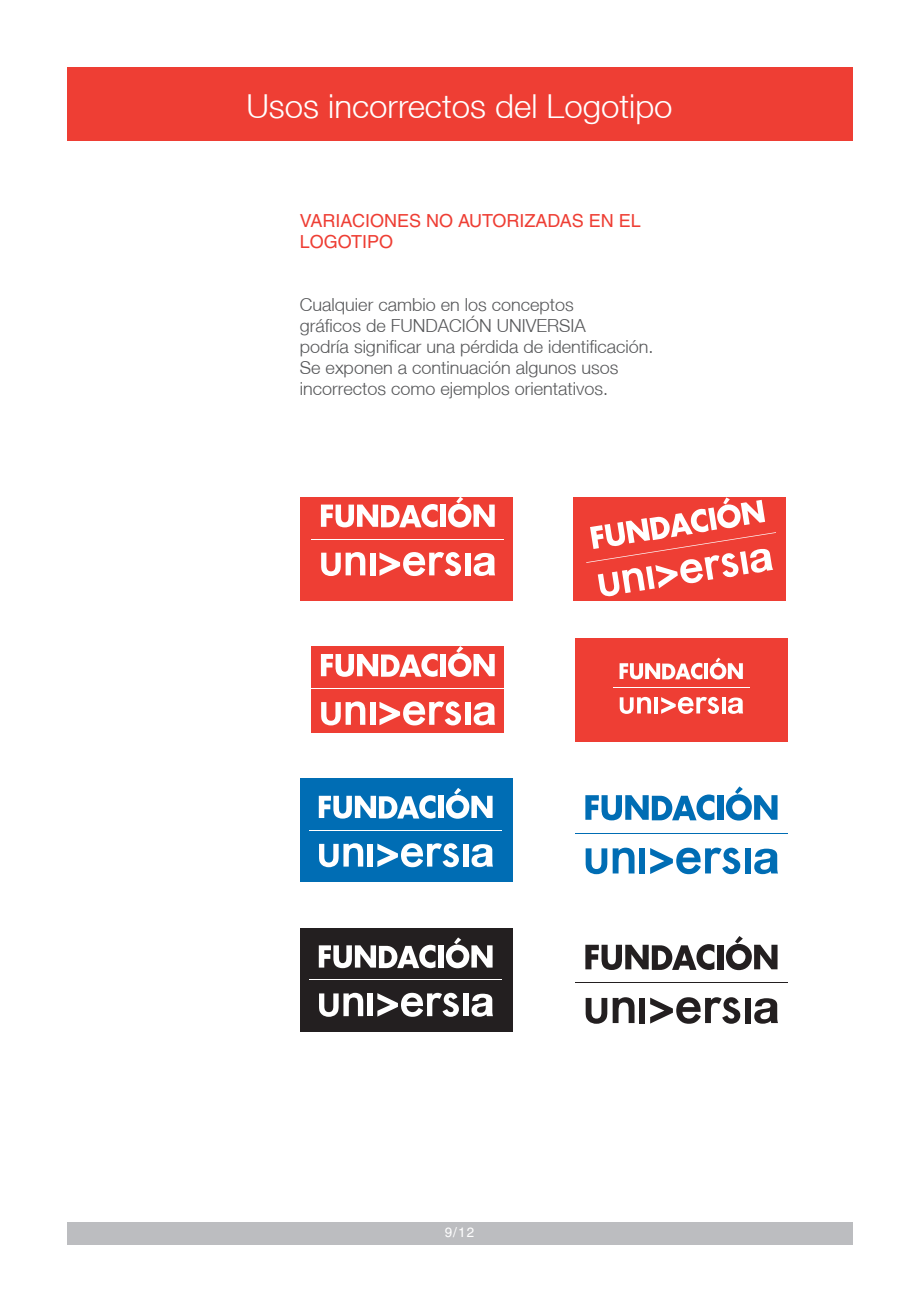
<style>
.page{position:relative;width:919px;height:1289px;background:#fff}
.page>*{position:absolute;margin:0;border:0;box-sizing:border-box;transform-origin:0 0}
.t1{font:300 33px "Helvetica Neue";color:#fff}
.t2{font:300 18px/21px "Helvetica Neue";color:#57585a}
.t3{font:18px/21px "Helvetica";color:#ee3e34}
.t4{font:13.5px "Helvetica";color:#fff}
</style>
<div class="page">
<div style="left:67px;top:67px;width:785px;height:73px;background:#ee3e34"></div>
<div style="left:67px;top:1222px;width:785px;height:22px;background:#bcbdc0"></div>
<div style="left:300px;top:928px;width:212px;height:103px;background:#231f20"></div>
<svg style="left:319px;top:992px;width:44px;height:24px"></svg>
<div style="left:368px;top:993px;width:5px;height:23px;background:#fff"></div>
<div style="left:463px;top:993px;width:5px;height:23px;background:#fff"></div>
<svg style="left:471px;top:993px;width:22px;height:23px"></svg>
<svg style="left:377px;top:992px;width:82px;height:24px"></svg>
<div style="left:438px;top:945px;width:6px;height:22px;background:#fff"></div>
<svg style="left:446px;top:937px;width:46px;height:31px"></svg>
<svg style="left:319px;top:944px;width:116px;height:24px"></svg>
<hr style="left:309px;top:979px;width:192px;height:1px;background:#fff">
<svg style="left:585px;top:997px;width:49px;height:26px"></svg>
<div style="left:639px;top:997px;width:6px;height:26px;background:#231f20"></div>
<div style="left:744px;top:997px;width:6px;height:26px;background:#231f20"></div>
<svg style="left:754px;top:998px;width:24px;height:25px"></svg>
<svg style="left:650px;top:997px;width:90px;height:26px"></svg>
<div style="left:717px;top:944px;width:6px;height:25px;background:#231f20"></div>
<svg style="left:725px;top:936px;width:52px;height:34px"></svg>
<svg style="left:585px;top:944px;width:129px;height:26px"></svg>
<hr style="left:575px;top:982px;width:212px;height:1px;background:#231f20">
<div style="left:300px;top:497px;width:212px;height:103px;background:#ee3e34"></div>
<svg style="left:321px;top:552px;width:44px;height:24px"></svg>
<div style="left:370px;top:552px;width:5px;height:23px;background:#fff"></div>
<div style="left:465px;top:552px;width:5px;height:23px;background:#fff"></div>
<svg style="left:473px;top:553px;width:22px;height:23px"></svg>
<svg style="left:379px;top:552px;width:82px;height:24px"></svg>
<div style="left:440px;top:504px;width:6px;height:23px;background:#fff"></div>
<svg style="left:448px;top:497px;width:46px;height:30px"></svg>
<svg style="left:321px;top:504px;width:116px;height:23px"></svg>
<hr style="left:311px;top:538px;width:192px;height:1px;background:#fff">
<div style="left:573px;top:497px;width:212px;height:103px;background:#ee3e34"></div>
<svg style="left:586px;top:497px;width:190px;height:99px"></svg>
<div style="left:311px;top:646px;width:192px;height:86px;background:#ee3e34"></div>
<svg style="left:321px;top:701px;width:44px;height:24px"></svg>
<div style="left:370px;top:702px;width:5px;height:22px;background:#fff"></div>
<div style="left:465px;top:702px;width:5px;height:22px;background:#fff"></div>
<svg style="left:473px;top:702px;width:22px;height:23px"></svg>
<svg style="left:379px;top:701px;width:82px;height:24px"></svg>
<div style="left:440px;top:654px;width:6px;height:22px;background:#fff"></div>
<svg style="left:448px;top:646px;width:46px;height:31px"></svg>
<svg style="left:321px;top:653px;width:116px;height:23px"></svg>
<hr style="left:311px;top:688px;width:192px;height:1px;background:#fff">
<div style="left:575px;top:637px;width:212px;height:104px;background:#ee3e34"></div>
<svg style="left:619px;top:697px;width:32px;height:17px"></svg>
<hr style="left:654px;top:697px;width:4px;height:16px;background:#fff">
<svg style="left:722px;top:697px;width:3px;height:16px"></svg>
<svg style="left:727px;top:697px;width:16px;height:17px"></svg>
<svg style="left:661px;top:697px;width:58px;height:17px"></svg>
<hr style="left:704px;top:663px;width:4px;height:16px;background:#fff">
<svg style="left:709px;top:657px;width:33px;height:22px"></svg>
<svg style="left:619px;top:662px;width:83px;height:17px"></svg>
<hr style="left:613px;top:687px;width:136px;height:1px;background:#fff">
<div style="left:300px;top:778px;width:212px;height:104px;background:#006db4"></div>
<svg style="left:319px;top:843px;width:44px;height:24px"></svg>
<div style="left:368px;top:843px;width:5px;height:23px;background:#fff"></div>
<div style="left:463px;top:843px;width:5px;height:23px;background:#fff"></div>
<svg style="left:471px;top:844px;width:22px;height:23px"></svg>
<svg style="left:377px;top:843px;width:82px;height:24px"></svg>
<div style="left:438px;top:795px;width:6px;height:23px;background:#fff"></div>
<svg style="left:446px;top:788px;width:46px;height:30px"></svg>
<svg style="left:319px;top:795px;width:116px;height:23px"></svg>
<hr style="left:309px;top:830px;width:192px;height:1px;background:#fff">
<svg style="left:585px;top:847px;width:49px;height:27px"></svg>
<div style="left:639px;top:848px;width:6px;height:25px;background:#006db4"></div>
<div style="left:744px;top:848px;width:6px;height:25px;background:#006db4"></div>
<svg style="left:754px;top:848px;width:24px;height:26px"></svg>
<svg style="left:650px;top:847px;width:90px;height:27px"></svg>
<div style="left:717px;top:795px;width:6px;height:24px;background:#006db4"></div>
<svg style="left:725px;top:786px;width:52px;height:34px"></svg>
<svg style="left:585px;top:794px;width:129px;height:26px"></svg>
<hr style="left:575px;top:833px;width:212px;height:1px;background:#006db4">
<p class="t1" style="left:246px;top:86px;width:428px">Usos incorrectos del Logotipo</p>
<p class="t3" style="left:300px;top:210px;width:342px">VARIACIONES NO AUTORIZADAS EN EL<br>LOGOTIPO</p>
<p class="t2" style="left:300px;top:293px;width:275px">Cualquier cambio en los conceptos</p>
<p class="t2" style="left:300px;top:314px;width:287px">gráficos de FUNDACIÓN UNIVERSIA</p>
<p class="t2" style="left:300px;top:335px;width:355px">podría significar una pérdida de identificación.<br>Se exponen a continuación algunos usos</p>
<p class="t2" style="left:300px;top:377px;width:310px">incorrectos como ejemplos orientativos.</p>
<p class="t4" style="left:444px;top:1224px;width:31px">9/12</p>
</div>
